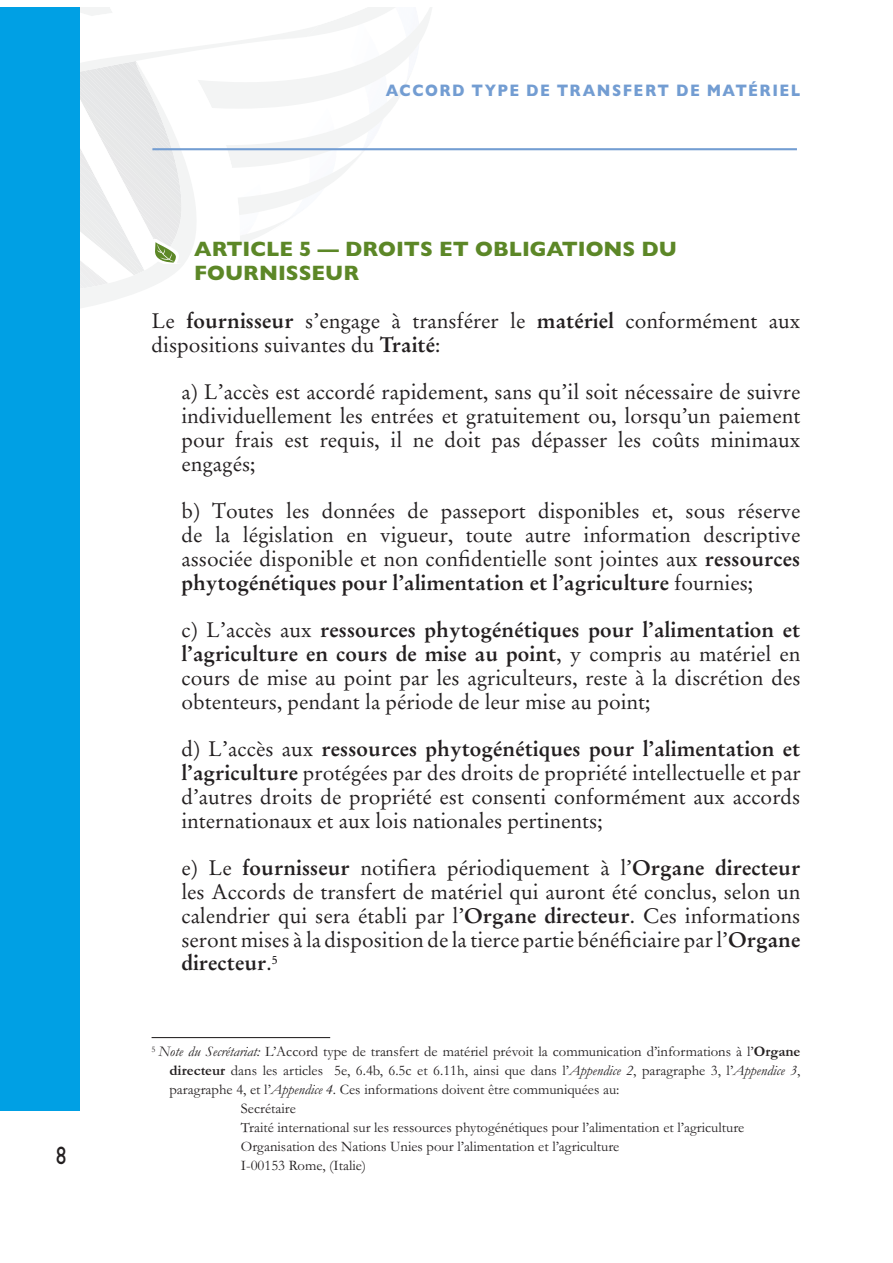
<style>
.page{position:relative;width:893px;height:1263px;background:#fff}
.page>*{position:absolute;margin:0;border:0;box-sizing:border-box;transform-origin:0 0}
.t1{font:25.2px "Gill Sans";color:#231f20;scale:.8 1}
.t2{font:21px/23.9px "Stempel Garamond";color:#231f20;text-align:justify}
.t3{font:700 21px/23.9px "Gill Sans";color:#5c8727}
.t4{font:700 16.8px "Gill Sans";letter-spacing:.095em;color:#739dd2;scale:.9 1}
.t5{font:14.7px "Garamond";color:#231f20}
.s1{font-weight:700}
.s2{font-style:italic}
</style>
<div class="page">
<svg style="left:79px;top:295px;width:49px;height:24px"></svg>
<div style="left:0;top:8px;width:79px;height:1103px;background:#00a0e4"></div>
<hr style="left:152px;top:148px;width:645px;height:2px;background:#739dd2">
<hr style="left:151px;top:1037px;width:179px;height:1px;background:#231f20">
<svg style="left:79px;top:8px;width:353px;height:287px"></svg>
<p class="t1" style="left:56px;top:1147px;width:14px">8</p>
<p class="t4" style="left:386px;top:84px;width:462px">ACCORD TYPE DE TRANSFERT DE MATÉRIEL</p>
<p class="t3" style="left:194px;top:240px;width:484px">ARTICLE 5 — DROITS ET OBLIGATIONS DU<br>FOURNISSEUR</p>
<p class="t2" style="left:151px;top:311px;width:650px">Le <span class="s1">fournisseur</span> s’engage à transférer le <span class="s1">matériel</span> conformément aux dispositions suivantes du <span class="s1">Traité</span>:</p>
<p class="t2" style="left:181px;top:382px;width:620px">a) L’accès est accordé rapidement, sans qu’il soit nécessaire de suivre individuellement les entrées et gratuitement ou, lorsqu’un paiement pour frais est requis, il ne doit pas dépasser les coûts minimaux engagés;</p>
<p class="t2" style="left:181px;top:501px;width:620px">b) Toutes les données de passeport disponibles et, sous réserve de la législation en vigueur, toute autre information descriptive associée disponible et non confidentielle sont jointes aux <span class="s1">ressources phytogénétiques pour l’alimentation et l’agriculture</span> fournies;</p>
<p class="t2" style="left:181px;top:620px;width:620px">c) L’accès aux <span class="s1">ressources phytogénétiques pour l’alimentation et l’agriculture en cours de mise au point</span>, y compris au matériel en cours de mise au point par les agriculteurs, reste à la discrétion des obtenteurs, pendant la période de leur mise au point;</p>
<p class="t2" style="left:181px;top:739px;width:620px">d) L’accès aux <span class="s1">ressources phytogénétiques pour l’alimentation et l’agriculture</span> protégées par des droits de propriété intellectuelle et par d’autres droits de propriété est consenti conformément aux accords internationaux et aux lois nationales pertinents;</p>
<p class="t2" style="left:181px;top:858px;width:620px">e) Le <span class="s1">fournisseur</span> notifiera périodiquement à l’<span class="s1">Organe directeur </span>les Accords de transfert de matériel qui auront été conclus, selon un calendrier qui sera établi par l’<span class="s1">Organe directeur</span>. Ces informations seront mises à la disposition de la tierce partie bénéficiaire par l’<span class="s1">Organe directeur</span>.<sup>5</sup></p>
<p class="t5" style="left:151px;top:1047px;width:650px"><sup>5</sup> <span class="s2">Note du Secrétariat:</span> L’Accord type de transfert de matériel prévoit la communication d’informations à l’<span class="s1">Organe</span></p>
<p class="t5" style="left:169px;top:1066px;width:632px"><span class="s1">directeur</span> dans les articles 5e, 6.4b, 6.5c et 6.11h, ainsi que dans l’<span class="s2">Appendice 2</span>, paragraphe 3, l’<span class="s2">Appendice 3</span>,</p>
<p class="t5" style="left:169px;top:1085px;width:451px">paragraphe 4, et l’<span class="s2">Appendice 4</span>. Ces informations doivent être communiquées au:</p>
<p class="t5" style="left:223px;top:1104px;width:74px"><sup>r</sup> Secrétaire</p>
<p class="t5" style="left:241px;top:1122px;width:505px">Traité international sur les ressources phytogénétiques pour l’alimentation et l’agriculture</p>
<p class="t5" style="left:241px;top:1141px;width:380px">Organisation des Nations Unies pour l’alimentation et l’agriculture</p>
<p class="t5" style="left:241px;top:1160px;width:127px">I-00153 Rome, (Italie)</p>
</div>
